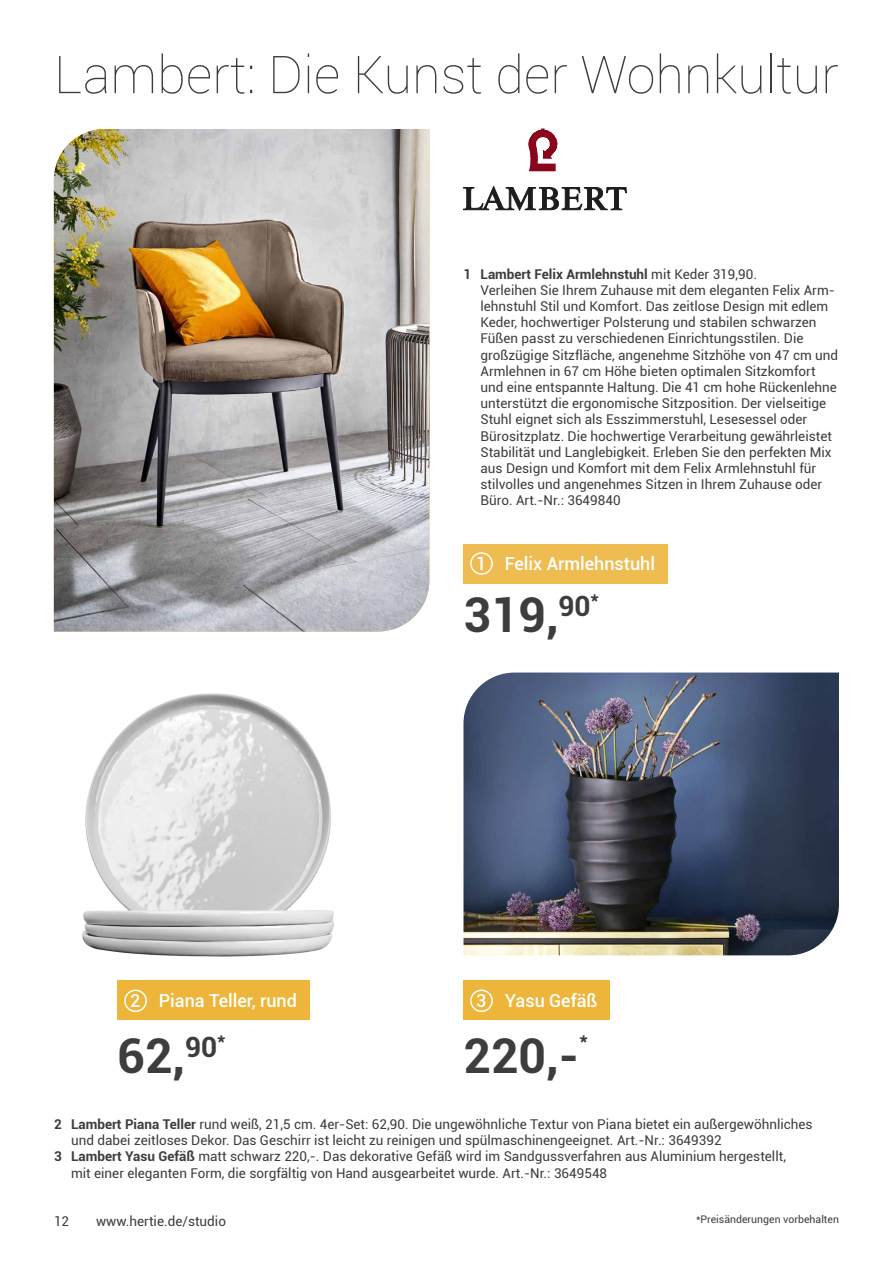
<style>
.page{position:relative;width:893px;height:1263px;background:#fff}
.page>*{position:absolute;margin:0;border:0;box-sizing:border-box;transform-origin:0 0}
.t1{font:100 52.2px "Roboto";color:#3d3d3c}
.t2{font:700 48px "Roboto";color:#3d3d3c}
.t3{font:700 20.1px "Roboto";color:#3d3d3c}
.t4{font:500 18px "Roboto";color:#fff}
.t5{font:13.5px/16.2px "Roboto";color:#3d3d3c}
.t6{font:10.5px "Roboto";color:#3d3d3c}
.s1{font-weight:700}
</style>
<div class="page">
<img style="left:54px;top:129px;width:375px;height:502px">
<img style="left:463px;top:672px;width:376px;height:283px">
<div style="left:463px;top:981px;width:147px;height:39px;background:#edb53a"></div>
<div style="left:470px;top:989px;width:23px;height:23px;border:2px solid #fff;border-radius:50%"></div>
<div style="left:463px;top:544px;width:205px;height:39px;background:#efbc51"></div>
<div style="left:470px;top:552px;width:23px;height:23px;border:2px solid #fff;border-radius:50%"></div>
<div style="left:118px;top:981px;width:192px;height:39px;background:#edb53a"></div>
<div style="left:124px;top:989px;width:23px;height:23px;border:2px solid #fff;border-radius:50%"></div>
<img style="left:82px;top:693px;width:252px;height:264px">
<svg style="left:463px;top:129px;width:164px;height:82px"></svg>
<h1 class="t1" style="left:54px;top:38px;width:786px">Lambert: Die Kunst der Wohnkultur</h1>
<p class="t5" style="left:480px;top:265px;width:359px;text-indent:-17px"><span class="s1">1 Lambert Felix Armlehnstuhl</span> mit Keder 319,90.<br>Verleihen Sie Ihrem Zuhause mit dem eleganten Felix Arm&shy;lehnstuhl Stil und Komfort. Das zeitlose Design mit edlem Keder, hochwertiger Polsterung und stabilen schwarzen Füßen passt zu verschiedenen Einrichtungsstilen. Die großzügige Sitzfläche, angenehme Sitzhöhe von 47 cm und Armlehnen in 67 cm Höhe bieten optimalen Sitzkomfort und eine entspannte Haltung. Die 41 cm hohe Rückenlehne unterstützt die ergonomische Sitzposition. Der vielseitige Stuhl eignet sich als Esszimmerstuhl, Lesesessel oder Bürositzplatz. Die hochwertige Verarbeitung gewährleistet Stabilität und Langlebigkeit. Erleben Sie den perfekten Mix aus Design und Komfort mit dem Felix Armlehnstuhl für stilvolles und angenehmes Sitzen in Ihrem Zuhause oder Büro. Art.-Nr.: 3649840</p>
<h3 class="t4" style="left:476px;top:551px;width:180px">1 Felix Armlehnstuhl</h3>
<h3 class="t4" style="left:130px;top:988px;width:168px">2 Piana Teller, rund</h3>
<h2 class="t2" style="left:118px;top:1022px;width:109px">62,<sup>90</sup><sup>*</sup></h2>
<h2 class="t2" style="left:463px;top:580px;width:137px">319,<sup>90</sup><sup>*</sup></h2>
<h3 class="t4" style="left:476px;top:988px;width:123px">3 Yasu Gefäß</h3>
<h2 class="t2" style="left:463px;top:1022px;width:117px">220,-</h2>
<h3 class="t3" style="left:579px;top:1025px;width:10px">*</h3>
<p class="t5" style="left:54px;top:1115px;width:760px"><span class="s1">2 Lambert Piana Teller</span> rund weiß, 21,5 cm. 4er-Set: 62,90. Die ungewöhnliche Textur von Piana bietet ein außergewöhnliches</p>
<p class="t5" style="left:71px;top:1132px;width:652px">und dabei zeitloses Dekor. Das Geschirr ist leicht zu reinigen und spülmaschinengeeignet. Art.-Nr.: 3649392</p>
<p class="t5" style="left:54px;top:1148px;width:733px"><span class="s1">3 Lambert Yasu Gefäß</span> matt schwarz 220,-. Das dekorative Gefäß wird im Sandgussverfahren aus Aluminium hergestellt,</p>
<p class="t5" style="left:71px;top:1164px;width:538px">mit einer eleganten Form, die sorgfältig von Hand ausgearbeitet wurde. Art.-Nr.: 3649548</p>
<p class="t5" style="left:54px;top:1212px;width:17px">12</p>
<p class="t5" style="left:96px;top:1212px;width:131px">www.hertie.de/studio</p>
<p class="t6" style="left:696px;top:1212px;width:144px">*Preisänderungen vorbehalten</p>
</div>
